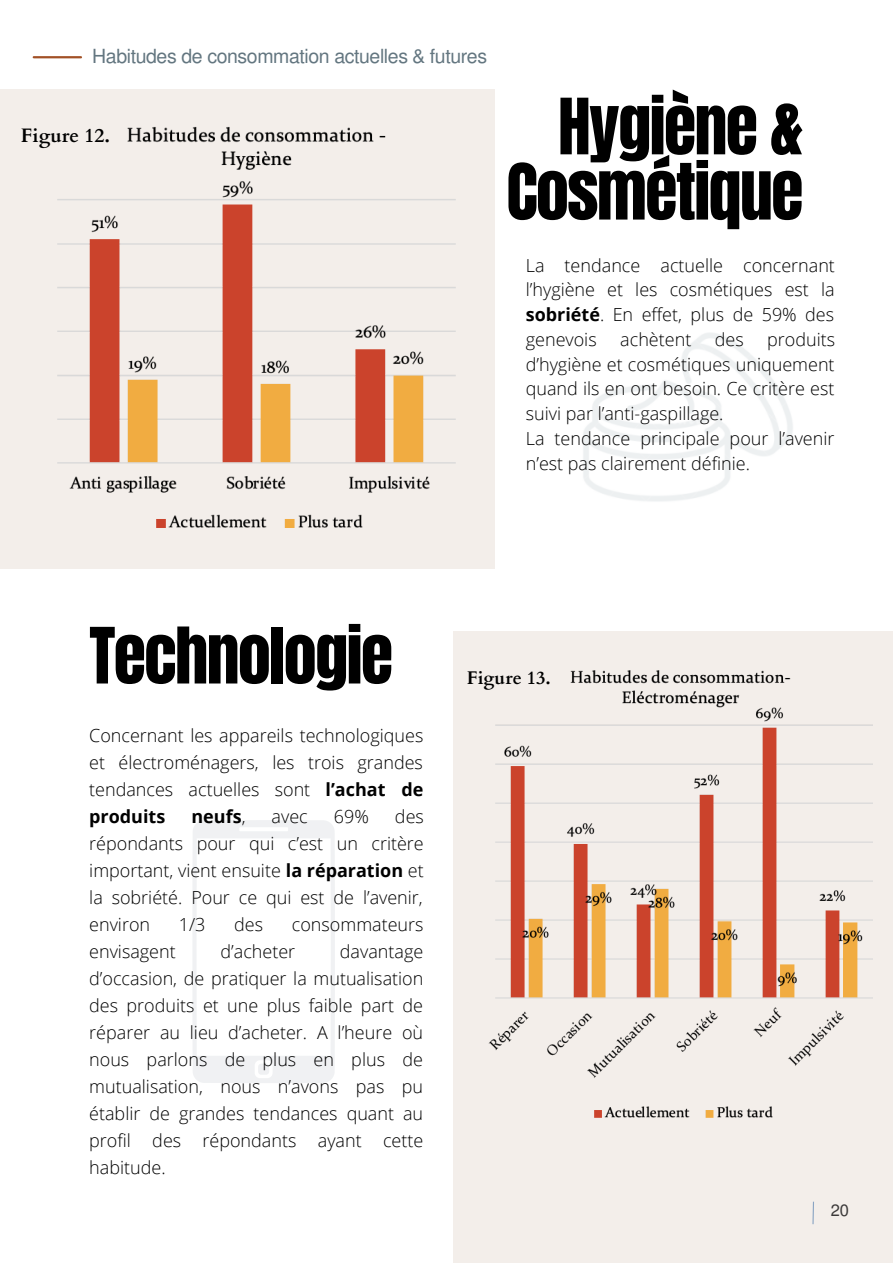
<style>
.page{position:relative;width:893px;height:1264px;background:#fff}
.page>*{position:absolute;margin:0;border:0;box-sizing:border-box;transform-origin:0 0}
.t1{font:66px/65.2px "Anton";letter-spacing:-.025em;color:#000;text-align:right}
.t2{font:19.5px "Mukti";letter-spacing:-.02em;color:#637680}
.t3{font:700 19.5px "Cardo";color:#000}
.t4{font:700 18.3px "Cardo";color:#000}
.t5{font:300 18px/27px "Open Sans";color:#000;text-align:justify}
.t6{font:700 18px "Open Sans";color:#000}
.t7{font:16.5px "Mukti";color:#3b3939}
.s1{font-weight:700}
.s2{font-weight:300}
</style>
<div class="page">
<div style="left:0;top:89px;width:494px;height:479px;background:#f3eeea"></div>
<div style="left:453px;top:631px;width:439px;height:631px;background:#f3eeea"></div>
<svg style="left:193px;top:820px;width:142px;height:263px"></svg>
<svg style="left:812px;top:1201px;width:2px;height:24px"></svg>
<hr style="left:34px;top:56px;width:47px;height:2px;background:#a25126">
<img style="left:57px;top:126px;width:399px;height:402px">
<img style="left:488px;top:670px;width:385px;height:448px">
<p class="t2" style="left:92px;top:43px;width:396px">Habitudes de consommation actuelles &amp; futures</p>
<p class="t3" style="left:21px;top:122px;width:91px">Figure 12.</p>
<p class="t1" style="left:506px;top:95px;width:298px">Hygiène &amp;<br>Cosmétique</p>
<p class="t5" style="left:525px;top:252px;width:310px;line-height:24.8px">La tendance actuelle concernant l’hygiène et les cosmétiques est la <span class="s1">sobriété</span>. En effet, plus de 59% des genevois</p>
<p class="t5" style="left:620px;top:325px;width:73px">achètent</p>
<p class="t5" style="left:714px;top:325px;width:30px">des</p>
<p class="t5" style="left:525px;top:326px;width:311px;line-height:24.8px;text-indent:241px">produits d’hygiène et cosmétiques uniquement quand ils en ont besoin. Ce critère est suivi par l’anti-gaspillage.</p>
<p class="t5" style="left:525px;top:425px;width:310px;line-height:24.8px">La tendance principale pour l’avenir n’est pas clairement définie.</p>
<p class="t1" style="left:89px;top:624px;width:305px">Technologie</p>
<p class="t5" style="left:89px;top:721px;width:335px">Concernant les appareils technologiques et électroménagers, les trois grandes tendances actuelles sont <span class="s1">l’achat de produits</span></p>
<p class="t6" style="left:191px;top:804px;width:56px">neufs<span class="s2">,</span></p>
<p class="t5" style="left:271px;top:802px;width:38px">avec</p>
<p class="t5" style="left:334px;top:802px;width:37px">69%</p>
<p class="t5" style="left:89px;top:802px;width:336px;text-indent:306px">des répondants pour qui c’est un critère important, vient ensuite <span class="s1">la réparation</span> et la sobriété. Pour ce qui est de l’avenir, environ</p>
<p class="t5" style="left:179px;top:910px;width:28px">1/3</p>
<p class="t5" style="left:234px;top:910px;width:30px">des</p>
<p class="t5" style="left:292px;top:910px;width:133px">consommateurs</p>
<p class="t5" style="left:89px;top:937px;width:88px">envisagent</p>
<p class="t5" style="left:220px;top:937px;width:76px">d’acheter</p>
<p class="t5" style="left:89px;top:937px;width:335px;text-indent:251px">davantage d’occasion, de pratiquer la mutualisation des produits et une plus faible part de réparer au lieu d’acheter. A l’heure où nous parlons de plus en plus de mutualisation, nous n’avons pas pu établir de grandes tendances quant au profil des répondants ayant cette habitude.</p>
<p class="t4" style="left:467px;top:665px;width:85px">Figure 13.</p>
<p class="t7" style="left:830px;top:1198px;width:20px">20</p>
</div>
